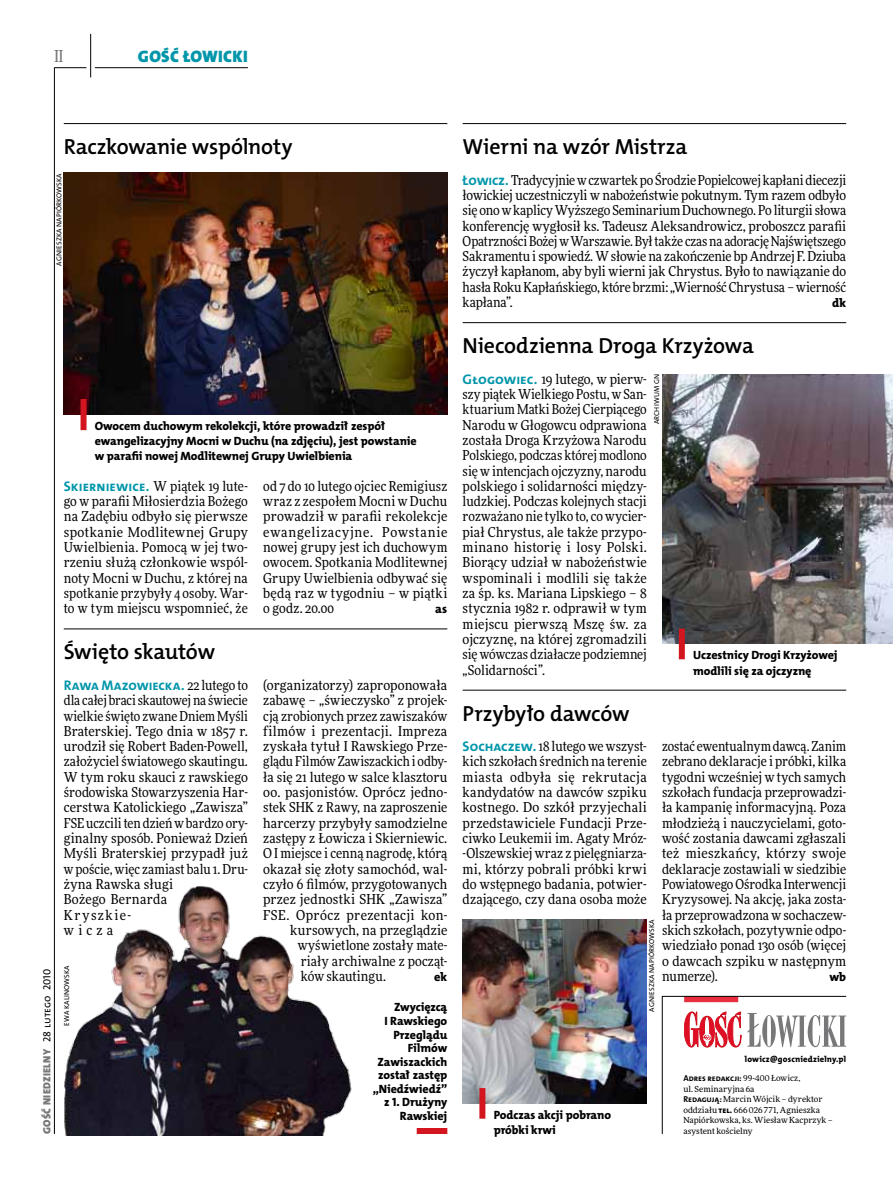
<style>
.page{position:relative;width:893px;height:1191px;background:#fff}
.page>*{position:absolute;margin:0;border:0;box-sizing:border-box;transform-origin:0 0}
.t1{font:21.9px "The Mix HP6 Se Bld";letter-spacing:-.01em;color:#000}
.t2{font:16.65px "The Mix HP9 Blk";letter-spacing:.02em;color:#0096aa}
.t3{font:500 16.5px "Freeday Narrow";color:#787779;scale:.9 1}
.t4{font:13.95px "The Mix HP7 Bld";letter-spacing:-.01em;color:#0096aa}
.t5{font:13.65px/15.3px "Freeday Narrow News";letter-spacing:.005em;color:#000;text-align:justify}
.t6{font:13.65px "Freeday Narrow News";letter-spacing:.025em;color:#000}
.t7{font:12.3px "The Mix HP8 Ex Bld";letter-spacing:.01em;color:#000}
.t8{font:12px/13.5px "The Mix HP8 Ex Bld";letter-spacing:-.005em;color:#000}
.t9{font:10.5px "The Mix HP9 Blk";letter-spacing:.025em;color:#787779}
.t10{font:8.55px "The Mix HP7 Bld";letter-spacing:-.005em;color:#000}
.t11{font:8.55px "The Mix HP8 Ex Bld";letter-spacing:.015em;color:#000}
.t12{font:8.4px/10.5px "Freeday News";letter-spacing:.005em;color:#000}
.t13{font:7.2px "The Mix HP5 Plain";letter-spacing:.015em;color:#000}
.s1{font-family:"The Mix HP5 Plain";color:#000}
.s2{font-family:"The Mix HP7 Bld";font-size:13.95px;color:#0096aa}
.s3{font-family:"Freeday Narrow News";font-size:13.65px;color:#000}
.s4{font-family:"Freeday News";font-size:8.4px}
.s5{font-family:"The Mix HP7 Bld";font-size:8.55px}
.s6{font-family:"The Mix HP8 Ex Bld";font-size:8.55px}
</style>
<div class="page">
<hr style="left:54px;top:67px;width:1px;height:1067px;background:#000">
<hr style="left:90px;top:34px;width:1px;height:43px;background:#000">
<hr style="left:54px;top:67px;width:32px;height:1px;background:#000">
<hr style="left:95px;top:67px;width:153px;height:1px;background:#000">
<hr style="left:64px;top:123px;width:383px;height:1px;background:#000">
<hr style="left:463px;top:690px;width:383px;height:1px;background:#000">
<hr style="left:463px;top:322px;width:383px;height:1px;background:#000">
<hr style="left:463px;top:123px;width:383px;height:1px;background:#000">
<hr style="left:64px;top:628px;width:383px;height:1px;background:#000">
<img style="left:662px;top:374px;width:231px;height:270px">
<img style="left:64px;top:886px;width:288px;height:249px">
<img style="left:463px;top:919px;width:184px;height:184px">
<img style="left:64px;top:173px;width:383px;height:241px">
<div style="left:81px;top:399px;width:6px;height:31px;background:#d3151f"></div>
<div style="left:479px;top:1088px;width:6px;height:30px;background:#d3151f"></div>
<div style="left:417px;top:1128px;width:30px;height:6px;background:#d3151f"></div>
<div style="left:679px;top:628px;width:6px;height:31px;background:#d3151f"></div>
<svg style="left:662px;top:996px;width:185px;height:138px"></svg>
<p class="t3" style="left:54px;top:46px;width:11px">II</p>
<p class="t2" style="left:138px;top:46px;width:111px">GOŚĆ ŁOWICKI</p>
<h1 class="t1" style="left:64px;top:132px;width:230px">Raczkowanie wspólnoty</h1>
<p class="t13" style="left:55px;top:265px;width:93px;rotate:-90deg">Agnieszka Napiórkowska</p>
<p class="t8" style="left:95px;top:418px;width:323px;line-height:15.3px">Owocem duchowym rekolekcji, które prowadził zespół ewangelizacyjny Mocni w Duchu (na zdjęciu), jest powstanie w parafii nowej Modlitewnej Grupy Uwielbienia</p>
<p class="t9" style="left:40px;top:1134px;width:167px;rotate:-90deg">GOŚĆ NIEDZIELNY <span class="s1">28 lutego 2010</span></p>
<p class="t5" style="left:64px;top:478px;width:186px"><span class="s2">Skierniewice.</span> W piątek 19 lute&shy;go w parafii Miłosierdzia Bożego na Zadębiu odbyło się pierwsze spotkanie Modlitewnej Grupy Uwielbienia. Pomocą w jej two&shy;rzeniu służą członkowie wspól&shy;noty Mocni w Duchu, z której na spotkanie przybyły 4 osoby. War&shy;to w tym miejscu wspomnieć, że</p>
<p class="t5" style="left:263px;top:478px;width:186px">od 7 do 10 lutego ojciec Remigiusz wraz z zespołem Mocni w Duchu prowadził w parafii rekolekcje ewangelizacyjne. Powstanie nowej grupy jest ich duchowym owocem. Spotkania Modlitewnej Grupy Uwielbienia odbywać się będą raz w tygodniu – w piątki o godz. 20.00</p>
<p class="t7" style="left:435px;top:601px;width:14px">as</p>
<h1 class="t1" style="left:64px;top:638px;width:153px">Święto skautów</h1>
<p class="t4" style="left:64px;top:676px;width:186px">Rawa Mazowiecka. <span class="s3">22 lutego to</span></p>
<p class="t5" style="left:64px;top:692px;width:186px;text-align:left">dla całej braci skautowej na świecie wielkie święto zwane Dniem Myśli<br>Braterskiej. Tego dnia w 1857 r. urodził się Robert Baden-Powell, założyciel światowego skautingu.<br>W tym roku skauci z rawskiego środowiska Stowarzyszenia Har&shy;cerstwa Katolickiego „Zawisza”<br>FSE uczcili ten dzień w bardzo ory&shy;ginalny sposób. Ponieważ Dzień<br>Myśli Braterskiej przypadł już w poście, więc zamiast balu 1. Dru&shy;żyna Rawska sługi<br>Bożego Bernarda<br>Kryszkie-<br>wicza</p>
<p class="t13" style="left:62px;top:1025px;width:61px;rotate:-90deg">Ewa Kalinowska</p>
<p class="t5" style="left:263px;top:677px;width:186px">(organizatorzy) zaproponowała</p>
<p class="t5" style="left:263px;top:692px;width:186px">zabawę – „świeczysko” z projek-</p>
<p class="t5" style="left:263px;top:708px;width:186px">cją zrobionych przez zawiszaków</p>
<p class="t5" style="left:263px;top:723px;width:186px">filmów i prezentacji. Impreza</p>
<p class="t5" style="left:263px;top:738px;width:186px">zyskała tytuł I Rawskiego Prze-</p>
<p class="t5" style="left:263px;top:754px;width:186px">glądu Filmów Zawiszackich i odby-</p>
<p class="t5" style="left:263px;top:769px;width:186px">ła się 21 lutego w salce klasztoru</p>
<p class="t5" style="left:263px;top:784px;width:186px">oo. pasjonistów. Oprócz jedno-</p>
<p class="t5" style="left:263px;top:799px;width:186px">stek SHK z Rawy, na zaproszenie</p>
<p class="t5" style="left:263px;top:815px;width:186px">harcerzy przybyły samodzielne</p>
<p class="t5" style="left:263px;top:830px;width:186px">zastępy z Łowicza i Skierniewic.</p>
<p class="t5" style="left:263px;top:845px;width:186px">O I miejsce i cenną nagrodę, którą</p>
<p class="t5" style="left:263px;top:861px;width:186px">okazał się złoty samochód, wal-</p>
<p class="t5" style="left:263px;top:876px;width:186px">czyło 6 filmów, przygotowanych</p>
<p class="t5" style="left:263px;top:891px;width:186px">przez jednostki SHK „Zawisza”</p>
<p class="t6" style="left:263px;top:906px;width:186px">FSE. Oprócz prezentacji kon-</p>
<p class="t5" style="left:290px;top:922px;width:159px">kursowych, na przeglądzie</p>
<p class="t5" style="left:298px;top:937px;width:151px">wyświetlone zostały mate-</p>
<p class="t5" style="left:301px;top:953px;width:148px">riały archiwalne z począt-</p>
<p class="t5" style="left:301px;top:968px;width:87px">ków skautingu.</p>
<p class="t7" style="left:434px;top:968px;width:15px">ek</p>
<p class="t8" style="left:373px;top:1000px;width:76px;text-align:right">Zwycięzcą<br>I Rawskiego<br>Przeglądu<br>Filmów<br>Zawiszackich został zastęp „Niedźwiedź” z 1. Drużyny<br>Rawskiej</p>
<h1 class="t1" style="left:463px;top:132px;width:226px">Wierni na wzór Mistrza</h1>
<p class="t5" style="left:463px;top:172px;width:385px"><span class="s2">Łowicz.</span> Tradycyjnie w czwartek po Środzie Popielcowej kapłani diecezji łowickiej uczestniczyli w nabożeństwie pokutnym. Tym razem odbyło się ono w kaplicy Wyższego Seminarium Duchownego. Po liturgii słowa konferencję wygłosił ks. Tadeusz Aleksandrowicz, proboszcz parafii Opatrzności Bożej w Warszawie. Był także czas na adorację Najświętszego Sakramentu i spowiedź. W słowie na zakończenie bp Andrzej F. Dziuba życzył kapłanom, aby byli wierni jak Chrystus. Było to nawiązanie do hasła Roku Kapłańskiego, które brzmi: „Wierność Chrystusa – wierność kapłana”.</p>
<p class="t7" style="left:832px;top:295px;width:15px">dk</p>
<h1 class="t1" style="left:463px;top:331px;width:293px">Niecodzienna Droga Krzyżowa</h1>
<p class="t5" style="left:463px;top:371px;width:186px"><span class="s2">Głogowiec.</span> 19 lutego, w pierw&shy;szy piątek Wielkiego Postu, w San&shy;ktuarium Matki Bożej Cierpiącego Narodu w Głogowcu odprawiona została Droga Krzyżowa Narodu Polskiego, podczas której modlono się w intencjach ojczyzny, narodu polskiego i solidarności między&shy;ludzkiej. Podczas kolejnych stacji rozważano nie tylko to, co wycier&shy;piał Chrystus, ale także przypo&shy;minano historię i losy Polski.<br>Biorący udział w nabożeństwie wspominali i modlili się także za śp. ks. Mariana Lipskiego – 8 stycznia 1982 r. odprawił w tym miejscu pierwszą Mszę św. za ojczyznę, na której zgromadzili się wówczas działacze podziemnej „Solidarności”.</p>
<p class="t13" style="left:652px;top:424px;width:52px;rotate:-90deg">archiwum gn</p>
<p class="t8" style="left:693px;top:647px;width:146px;line-height:15.3px">Uczestnicy Drogi Krzyżowej modlili się za ojczyznę</p>
<h1 class="t1" style="left:463px;top:699px;width:168px">Przybyło dawców</h1>
<p class="t5" style="left:463px;top:738px;width:186px"><span class="s2">Sochaczew.</span> 18 lutego we wszyst&shy;kich szkołach średnich na terenie miasta odbyła się rekrutacja kandydatów na dawców szpiku kostnego. Do szkół przyjechali przedstawiciele Fundacji Prze&shy;ciwko Leukemii im. Agaty Mróz--Olszewskiej wraz z pielęgniarza&shy;mi, którzy pobrali próbki krwi do wstępnego badania, potwier&shy;dzającego, czy dana osoba może</p>
<p class="t5" style="left:662px;top:738px;width:186px">zostać ewentualnym dawcą. Zanim zebrano deklaracje i próbki, kilka tygodni wcześniej w tych samych szkołach fundacja przeprowadzi&shy;ła kampanię informacyjną. Poza młodzieżą i nauczycielami, goto&shy;wość zostania dawcami zgłaszali też mieszkańcy, którzy swoje deklaracje zostawiali w siedzibie Powiatowego Ośrodka Interwencji Kryzysowej. Na akcję, jaka zosta&shy;ła przeprowadzona w sochaczew&shy;skich szkołach, pozytywnie odpo&shy;wiedziało ponad 130 osób (więcej o dawcach szpiku w następnym numerze).</p>
<p class="t13" style="left:647px;top:1011px;width:93px;rotate:-90deg">agnieszka napiórkowska</p>
<p class="t7" style="left:829px;top:968px;width:18px">wb</p>
<p class="t8" style="left:494px;top:1107px;width:119px;line-height:15.3px">Podczas akcji pobrano próbki krwi</p>
<p class="t11" style="left:745px;top:1053px;width:103px">lowicz@goscniedzielny.pl</p>
<p class="t10" style="left:683px;top:1073px;width:119px">Adres redakcji: <span class="s4">99-400 Łowicz,</span></p>
<p class="t12" style="left:683px;top:1083px;width:151px">ul. Seminaryjna 6a<br><span class="s5">Redagują:</span> Marcin Wójcik – dyrektor oddziału <span class="s6">tel.</span> 666 026 771, Agnieszka<br>Napiórkowska, ks. Wiesław Kacprzyk – asystent kościelny</p>
</div>
